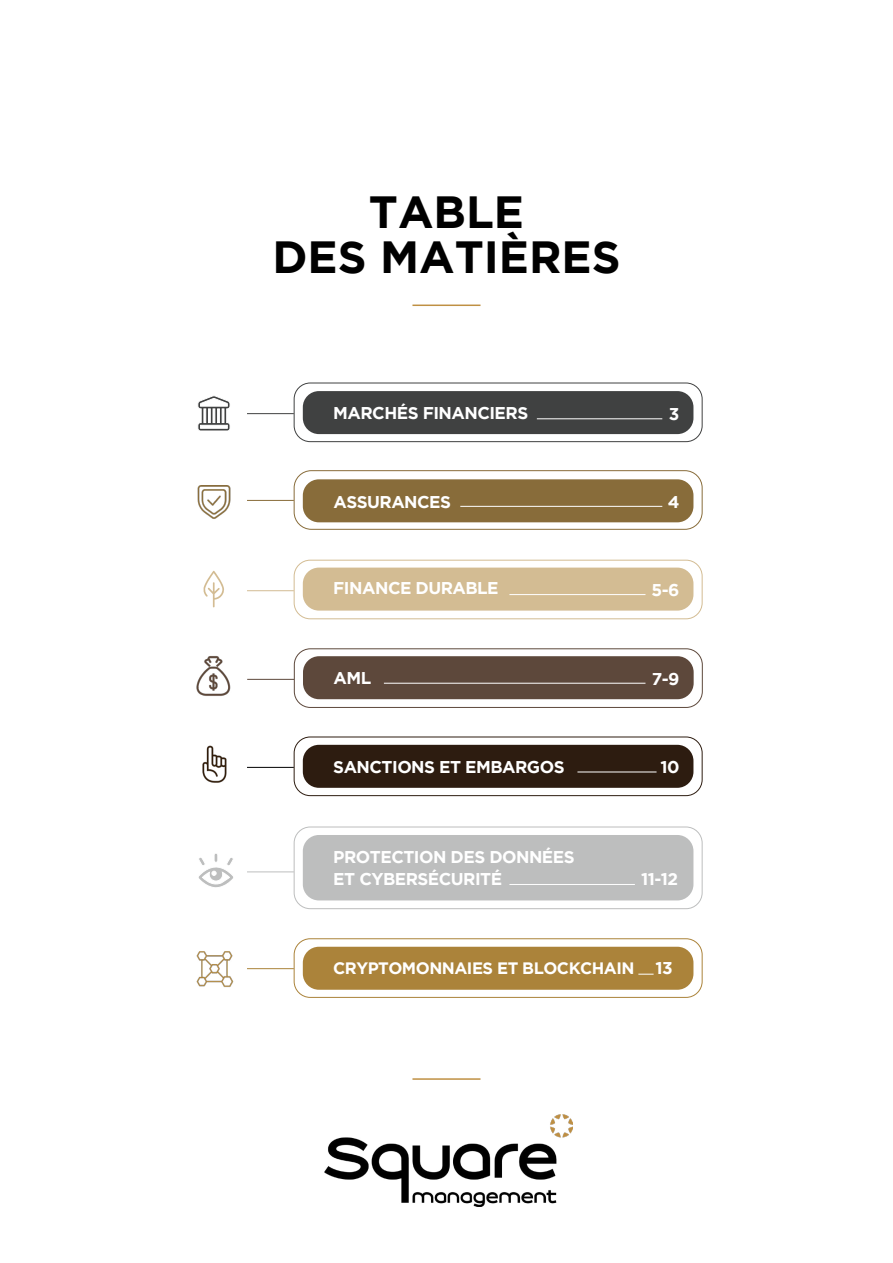
<style>
.page{position:relative;width:893px;height:1263px;background:#fff}
.page>*{position:absolute;margin:0;border:0;box-sizing:border-box;transform-origin:0 0}
.t1{font:700 45px/45px "Gotham";color:#000;text-align:center}
.t2{font:700 17.1px/22px "Gotham";letter-spacing:-.03em;color:#fff}
.t3{font:700 16.5px "Gotham";letter-spacing:-.03em;color:#fff}
</style>
<div class="page">
<hr style="left:412px;top:305px;width:68px;height:1px;background:#bf9043">
<hr style="left:412px;top:1078px;width:68px;height:2px;background:#bf9043">
<img style="left:324px;top:1114px;width:249px;height:92px">
<div style="left:303px;top:391px;width:390px;height:43px;background:#404141;border-radius:16px"></div>
<div style="left:303px;top:479px;width:390px;height:43px;background:#886c3a;border-radius:16px"></div>
<div style="left:303px;top:656px;width:391px;height:43px;background:#5d483b;border-radius:16px"></div>
<div style="left:303px;top:568px;width:390px;height:43px;background:#d3bc93;border-radius:16px"></div>
<div style="left:303px;top:835px;width:390px;height:65px;background:#bdbebe;border-radius:16px"></div>
<div style="left:303px;top:947px;width:390px;height:43px;background:#ab833a;border-radius:16px"></div>
<div style="left:303px;top:745px;width:390px;height:43px;background:#2d1c10;border-radius:16px"></div>
<svg style="left:198px;top:853px;width:35px;height:35px"></svg>
<svg style="left:203px;top:571px;width:21px;height:36px"></svg>
<hr style="left:247px;top:500px;width:47px;height:1px;background:#886c3a">
<hr style="left:247px;top:413px;width:47px;height:1px;background:#404141">
<hr style="left:247px;top:679px;width:47px;height:1px;background:#5d483b">
<hr style="left:247px;top:590px;width:47px;height:1px;background:#d3bc93">
<hr style="left:247px;top:871px;width:47px;height:1px;background:#bdbebe">
<hr style="left:247px;top:968px;width:47px;height:1px;background:#ab833a">
<hr style="left:247px;top:767px;width:47px;height:1px;background:#000">
<div style="left:294px;top:383px;width:408px;height:59px;border:1px solid #404141;border-radius:16px"></div>
<div style="left:294px;top:470px;width:408px;height:60px;border:1px solid #886c3a;border-radius:17px"></div>
<div style="left:294px;top:648px;width:409px;height:60px;border:1px solid #5d483b;border-radius:16px"></div>
<div style="left:294px;top:560px;width:408px;height:59px;border:1px solid #d3bc93;border-radius:16px"></div>
<div style="left:294px;top:827px;width:408px;height:82px;border:1px solid #bdbebe;border-radius:16px"></div>
<div style="left:294px;top:938px;width:408px;height:60px;border:1px solid #ab833a;border-radius:16px"></div>
<div style="left:294px;top:737px;width:408px;height:59px;border:1px solid #2d1c10;border-radius:16px"></div>
<hr style="left:537px;top:418px;width:125px;height:1px;background:#fff">
<hr style="left:460px;top:506px;width:202px;height:1px;background:#fff">
<hr style="left:577px;top:772px;width:80px;height:1px;background:#fff">
<svg style="left:638px;top:974px;width:16px;height:1px"></svg>
<hr style="left:509px;top:884px;width:126px;height:1px;background:#fff">
<hr style="left:384px;top:683px;width:261px;height:1px;background:#fff">
<hr style="left:509px;top:594px;width:136px;height:1px;background:#fff">
<svg style="left:197px;top:395px;width:33px;height:36px"></svg>
<img style="left:196px;top:656px;width:35px;height:40px">
<img style="left:196px;top:951px;width:38px;height:36px">
<img style="left:202px;top:746px;width:25px;height:37px">
<img style="left:197px;top:486px;width:34px;height:33px">
<h1 class="t1" style="left:272px;top:189px;width:350px">TABLE<br>DES MATIÈRES</h1>
<p class="t2" style="left:333px;top:401px;width:196px">MARCHÉS FINANCIERS</p>
<p class="t2" style="left:669px;top:402px;width:12px">3</p>
<p class="t2" style="left:333px;top:490px;width:119px">ASSURANCES</p>
<p class="t2" style="left:668px;top:491px;width:13px">4</p>
<p class="t2" style="left:333px;top:577px;width:167px">FINANCE DURABLE</p>
<p class="t2" style="left:652px;top:578px;width:29px">5-6</p>
<p class="t2" style="left:333px;top:666px;width:39px">AML</p>
<p class="t2" style="left:652px;top:667px;width:29px">7-9</p>
<p class="t2" style="left:333px;top:756px;width:233px">SANCTIONS ET EMBARGOS</p>
<p class="t2" style="left:660px;top:756px;width:21px">10</p>
<p class="t2" style="left:333px;top:845px;width:243px">PROTECTION DES DONNÉES<br>ET CYBERSÉCURITÉ</p>
<p class="t2" style="left:641px;top:867px;width:39px">11-12</p>
<p class="t3" style="left:333px;top:959px;width:303px">CRYPTOMONNAIES ET BLOCKCHAIN</p>
<p class="t2" style="left:656px;top:957px;width:19px">13</p>
</div>
